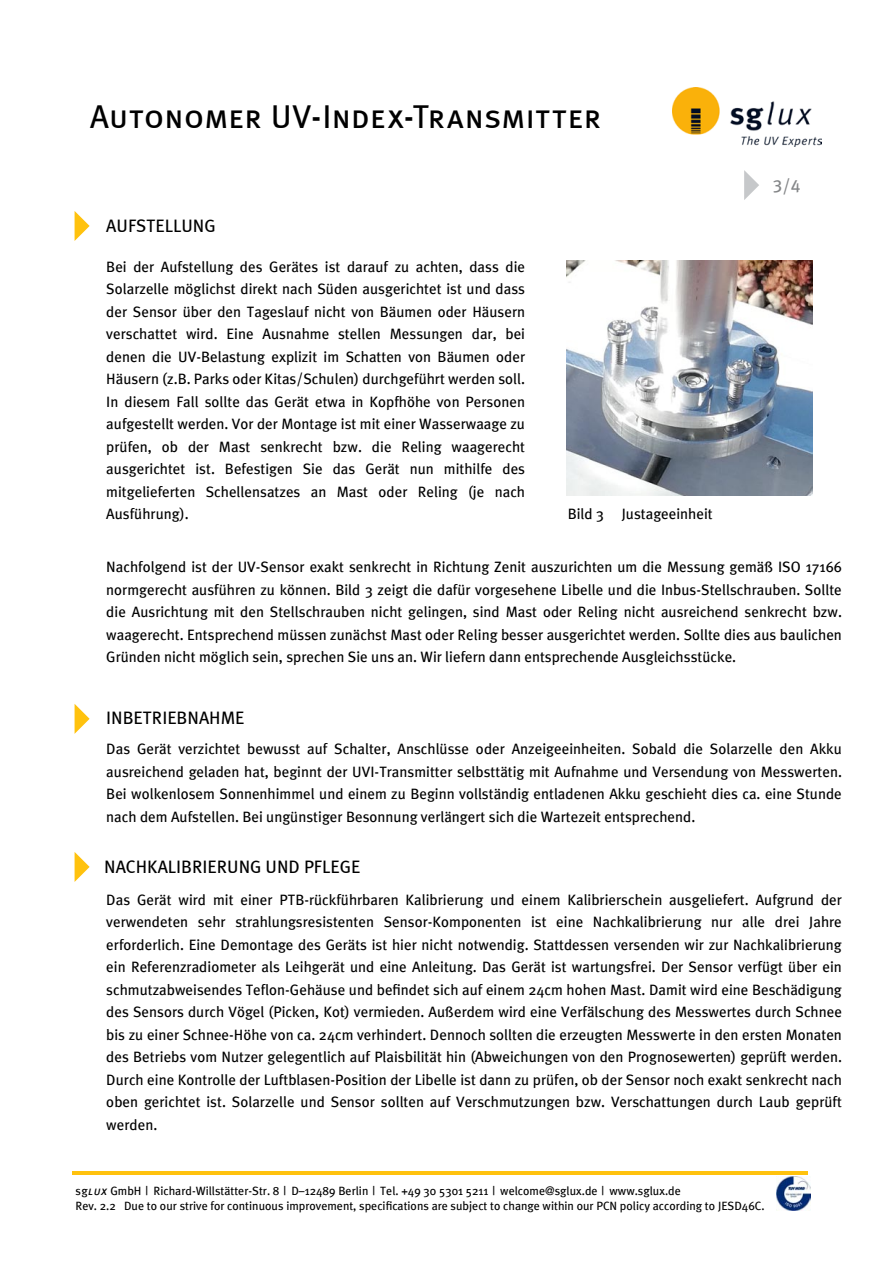
<style>
.page{position:relative;width:893px;height:1263px;background:#fff}
.page>*{position:absolute;margin:0;border:0;box-sizing:border-box;transform-origin:0 0}
.t1{font:33px "Meta Plus Book Caps";color:#000}
.t2{font:18px "Meta Plus Book Caps";color:#000}
.t3{font:18px "Meta Plus Book Caps";color:#848688}
.t4{font:15px/22.5px "Meta Plus";color:#000;text-align:justify}
.t5{font:12px/15px "Meta Plus";color:#000}
.s1{font-family:"Meta Plus Book Caps";font-style:italic}
</style>
<div class="page">
<img style="left:673px;top:88px;width:148px;height:59px">
<svg style="left:744px;top:170px;width:15px;height:30px"></svg>
<hr style="left:72px;top:1171px;width:736px;height:3px;background:#ffc20e">
<img style="left:776px;top:1177px;width:34px;height:34px">
<svg style="left:75px;top:211px;width:15px;height:30px"></svg>
<img style="left:566px;top:260px;width:246px;height:235px">
<svg style="left:75px;top:704px;width:15px;height:30px"></svg>
<svg style="left:75px;top:852px;width:15px;height:30px"></svg>
<h1 class="t1" style="left:90px;top:98px;width:513px">AUTONOMER UV-I NDEX-TRANSMITTER</h1>
<p class="t3" style="left:773px;top:175px;width:29px">3/4</p>
<p class="t2" style="left:106px;top:215px;width:111px">AUFSTELLUNG</p>
<p class="t4" style="left:106px;top:255px;width:420px">Bei der Aufstellung des Gerätes ist darauf zu achten, dass die Solarzelle möglichst direkt nach Süden ausgerichtet ist und dass der Sensor über den Tageslauf nicht von Bäumen oder Häusern verschattet wird. Eine Ausnahme stellen Messungen dar, bei denen die UV-Belastung explizit im Schatten von Bäumen oder Häusern (z.B. Parks oder Kitas/Schulen) durchgeführt werden soll.<br>In diesem Fall sollte das Gerät etwa in Kopfhöhe von Personen aufgestellt werden. Vor der Montage ist mit einer Wasserwaage zu prüfen, ob der Mast senkrecht bzw. die Reling waagerecht ausgerichtet ist. Befestigen Sie das Gerät nun mithilfe des mitgelieferten Schellensatzes an Mast oder Reling (je nach Ausführung).</p>
<p class="t4" style="left:568px;top:502px;width:147px">Bild 3 Justageeinheit</p>
<p class="t4" style="left:106px;top:556px;width:737px">Nachfolgend ist der UV-Sensor exakt senkrecht in Richtung Zenit auszurichten um die Messung gemäß ISO 17166 normgerecht ausführen zu können. Bild 3 zeigt die dafür vorgesehene Libelle und die Inbus-Stellschrauben. Sollte die Ausrichtung mit den Stellschrauben nicht gelingen, sind Mast oder Reling nicht ausreichend senkrecht bzw. waagerecht. Entsprechend müssen zunächst Mast oder Reling besser ausgerichtet werden. Sollte dies aus baulichen Gründen nicht möglich sein, sprechen Sie uns an. Wir liefern dann entsprechende Ausgleichsstücke.</p>
<p class="t2" style="left:106px;top:708px;width:140px">INBETRIEBNAHME</p>
<p class="t4" style="left:106px;top:738px;width:737px">Das Gerät verzichtet bewusst auf Schalter, Anschlüsse oder Anzeigeeinheiten. Sobald die Solarzelle den Akku ausreichend geladen hat, beginnt der UVI-Transmitter selbsttätig mit Aufnahme und Versendung von Messwerten.<br>Bei wolkenlosem Sonnenhimmel und einem zu Beginn vollständig entladenen Akku geschieht dies ca. eine Stunde nach dem Aufstellen. Bei ungünstiger Besonnung verlängert sich die Wartezeit entsprechend.</p>
<p class="t2" style="left:104px;top:856px;width:258px">NACHKALIBRIERUNG UND PFLEGE</p>
<p class="t4" style="left:106px;top:888px;width:737px">Das Gerät wird mit einer PTB-rückführbaren Kalibrierung und einem Kalibrierschein ausgeliefert. Aufgrund der verwendeten sehr strahlungsresistenten Sensor-Komponenten ist eine Nachkalibrierung nur alle drei Jahre erforderlich. Eine Demontage des Geräts ist hier nicht notwendig. Stattdessen versenden wir zur Nachkalibrierung ein Referenzradiometer als Leihgerät und eine Anleitung. Das Gerät ist wartungsfrei. Der Sensor verfügt über ein schmutzabweisendes Teflon-Gehäuse und befindet sich auf einem 24cm hohen Mast. Damit wird eine Beschädigung des Sensors durch Vögel (Picken, Kot) vermieden. Außerdem wird eine Verfälschung des Messwertes durch Schnee bis zu einer Schnee-Höhe von ca. 24cm verhindert. Dennoch sollten die erzeugten Messwerte in den ersten Monaten des Betriebs vom Nutzer gelegentlich auf Plaisbilität hin (Abweichungen von den Prognosewerten) geprüft werden.<br>Durch eine Kontrolle der Luftblasen-Position der Libelle ist dann zu prüfen, ob der Sensor noch exakt senkrecht nach oben gerichtet ist. Solarzelle und Sensor sollten auf Verschmutzungen bzw. Verschattungen durch Laub geprüft werden.</p>
<p class="t5" style="left:75px;top:1183px;width:691px">sg<span class="s1">lux</span> GmbH | Richard-Willstätter-Str. 8 | D–12489 Berlin | Tel. +49 30 5301 5211 | welcome@sglux.de | www.sglux.de<br>Rev. 2.2 Due to our strive for continuous improvement, specifications are subject to change within our PCN policy according to JESD46C.</p>
</div>
